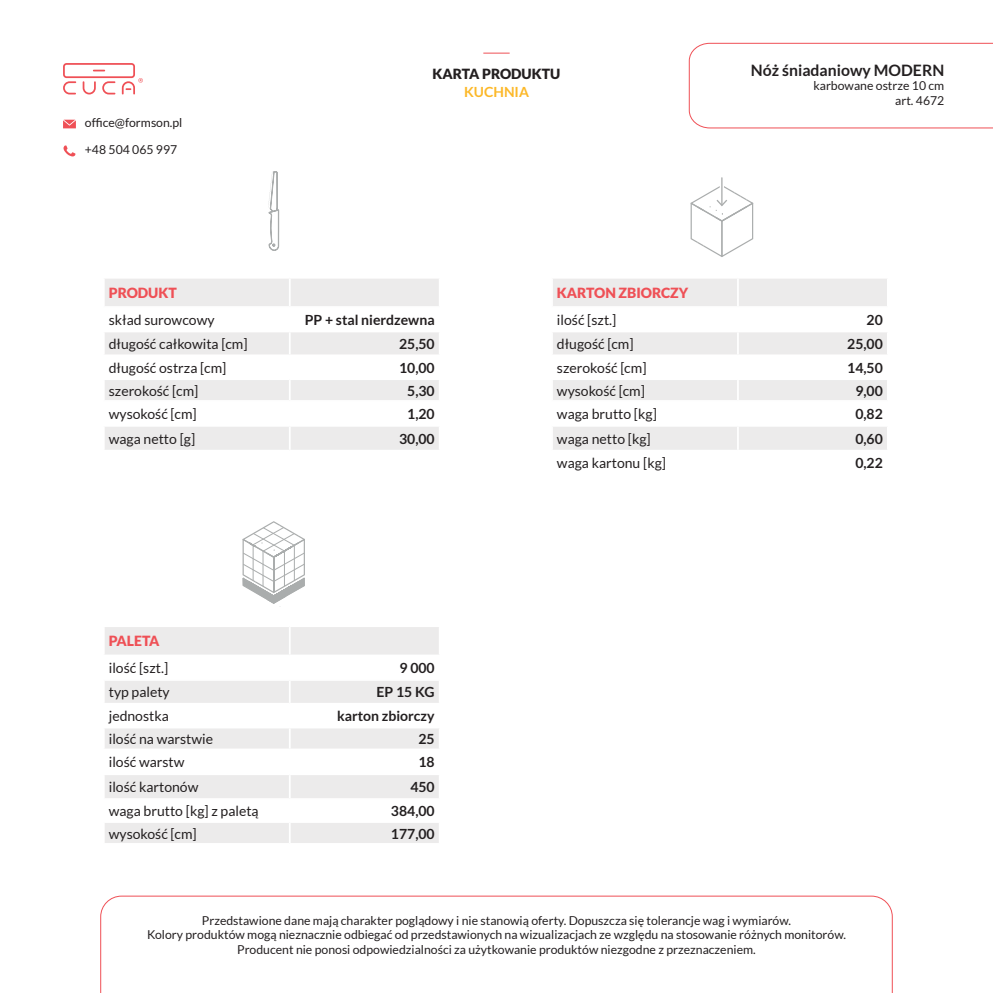
<style>
.page{position:relative;width:993px;height:993px;background:#fff}
.page>*{position:absolute;margin:0;border:0;box-sizing:border-box;transform-origin:0 0}
.t1{font:700 15.75px "Lato";color:#231f20}
.t2{font:14px "Lato";color:#231f20}
.t3{font:700 14px "Lato";color:#231f20}
.t4{font:900 14px "Lato";color:#ef5056}
.t5{font:900 14px "Lato";color:#231f20}
.t6{font:700 14px "Lato";color:#fcb828}
.t7{font:12.25px "Lato";color:#231f20}
</style>
<div class="page">
<svg style="left:63px;top:63px;width:80px;height:31px"></svg>
<svg style="left:63px;top:145px;width:12px;height:12px"></svg>
<svg style="left:63px;top:120px;width:13px;height:8px"></svg>
<svg style="left:688px;top:42px;width:304px;height:87px"></svg>
<svg style="left:100px;top:895px;width:792px;height:97px"></svg>
<svg style="left:483px;top:53px;width:26px;height:1px"></svg>
<svg style="left:242px;top:521px;width:63px;height:82px"></svg>
<svg style="left:105px;top:279px;width:334px;height:171px"></svg>
<svg style="left:690px;top:178px;width:63px;height:79px"></svg>
<svg style="left:553px;top:279px;width:334px;height:171px"></svg>
<hr style="left:737px;top:449px;width:151px;height:2px;background:#fff">
<svg style="left:105px;top:627px;width:334px;height:215px"></svg>
<hr style="left:438px;top:822px;width:2px;height:20px;background:#fff">
<svg style="left:268px;top:171px;width:11px;height:80px"></svg>
<p class="t7" style="left:85px;top:116px;width:99px">office@formson.pl</p>
<p class="t7" style="left:85px;top:143px;width:94px">+48 504 065 997</p>
<p class="t5" style="left:432px;top:66px;width:129px">KARTA PRODUKTU</p>
<p class="t6" style="left:464px;top:84px;width:66px">KUCHNIA</p>
<p class="t1" style="left:750px;top:61px;width:195px">Nóż śniadaniowy MODERN</p>
<p class="t7" style="left:813px;top:79px;width:132px">karbowane ostrze 10 cm</p>
<p class="t7" style="left:894px;top:94px;width:51px">art. 4672</p>
<p class="t4" style="left:109px;top:284px;width:70px">PRODUKT</p>
<p class="t2" style="left:109px;top:312px;width:107px">skład surowcowy</p>
<p class="t3" style="left:305px;top:312px;width:131px">PP + stal nierdzewna</p>
<p class="t2" style="left:109px;top:336px;width:140px">długość całkowita [cm]</p>
<p class="t3" style="left:399px;top:336px;width:37px">25,50</p>
<p class="t2" style="left:109px;top:360px;width:119px">długość ostrza [cm]</p>
<p class="t3" style="left:399px;top:359px;width:37px">10,00</p>
<p class="t2" style="left:109px;top:383px;width:91px">szerokość [cm]</p>
<p class="t3" style="left:407px;top:382px;width:29px">5,30</p>
<p class="t2" style="left:109px;top:406px;width:89px">wysokość [cm]</p>
<p class="t3" style="left:407px;top:406px;width:29px">1,20</p>
<p class="t2" style="left:109px;top:431px;width:88px">waga netto [g]</p>
<p class="t3" style="left:399px;top:430px;width:37px">30,00</p>
<p class="t4" style="left:109px;top:633px;width:52px">PALETA</p>
<p class="t2" style="left:109px;top:660px;width:61px">ilość [szt.]</p>
<p class="t3" style="left:399px;top:660px;width:37px">9 000</p>
<p class="t2" style="left:109px;top:684px;width:62px">typ palety</p>
<p class="t3" style="left:376px;top:684px;width:60px">EP 15 KG</p>
<p class="t2" style="left:109px;top:708px;width:62px">jednostka</p>
<p class="t3" style="left:337px;top:708px;width:99px">karton zbiorczy</p>
<p class="t2" style="left:109px;top:731px;width:106px">ilość na warstwie</p>
<p class="t3" style="left:418px;top:730px;width:18px">25</p>
<p class="t2" style="left:109px;top:754px;width:77px">ilość warstw</p>
<p class="t3" style="left:418px;top:754px;width:18px">18</p>
<p class="t2" style="left:109px;top:779px;width:91px">ilość kartonów</p>
<p class="t3" style="left:410px;top:778px;width:26px">450</p>
<p class="t2" style="left:109px;top:803px;width:151px">waga brutto [kg] z paletą</p>
<p class="t3" style="left:391px;top:802px;width:45px">384,00</p>
<p class="t2" style="left:109px;top:825px;width:89px">wysokość [cm]</p>
<p class="t3" style="left:391px;top:825px;width:45px">177,00</p>
<p class="t4" style="left:556px;top:284px;width:133px">KARTON ZBIORCZY</p>
<p class="t2" style="left:556px;top:312px;width:61px">ilość [szt.]</p>
<p class="t3" style="left:866px;top:312px;width:18px">20</p>
<p class="t2" style="left:556px;top:336px;width:78px">długość [cm]</p>
<p class="t3" style="left:847px;top:336px;width:37px">25,00</p>
<p class="t2" style="left:556px;top:360px;width:91px">szerokość [cm]</p>
<p class="t3" style="left:847px;top:359px;width:37px">14,50</p>
<p class="t2" style="left:556px;top:383px;width:89px">wysokość [cm]</p>
<p class="t3" style="left:855px;top:382px;width:29px">9,00</p>
<p class="t2" style="left:556px;top:406px;width:101px">waga brutto [kg]</p>
<p class="t3" style="left:855px;top:406px;width:29px">0,82</p>
<p class="t2" style="left:556px;top:431px;width:95px">waga netto [kg]</p>
<p class="t3" style="left:855px;top:430px;width:29px">0,60</p>
<p class="t2" style="left:556px;top:455px;width:111px">waga kartonu [kg]</p>
<p class="t3" style="left:855px;top:454px;width:29px">0,22</p>
<p class="t7" style="left:202px;top:913px;width:590px">Przedstawione dane mają charakter poglądowy i nie stanowią oferty. Dopuszcza się tolerancje wag i wymiarów.</p>
<p class="t7" style="left:147px;top:927px;width:700px">Kolory produktów mogą nieznacznie odbiegać od przedstawionych na wizualizacjach ze względu na stosowanie różnych monitorów.</p>
<p class="t7" style="left:237px;top:942px;width:520px">Producent nie ponosi odpowiedzialności za użytkowanie produktów niezgodne z przeznaczeniem.</p>
</div>
